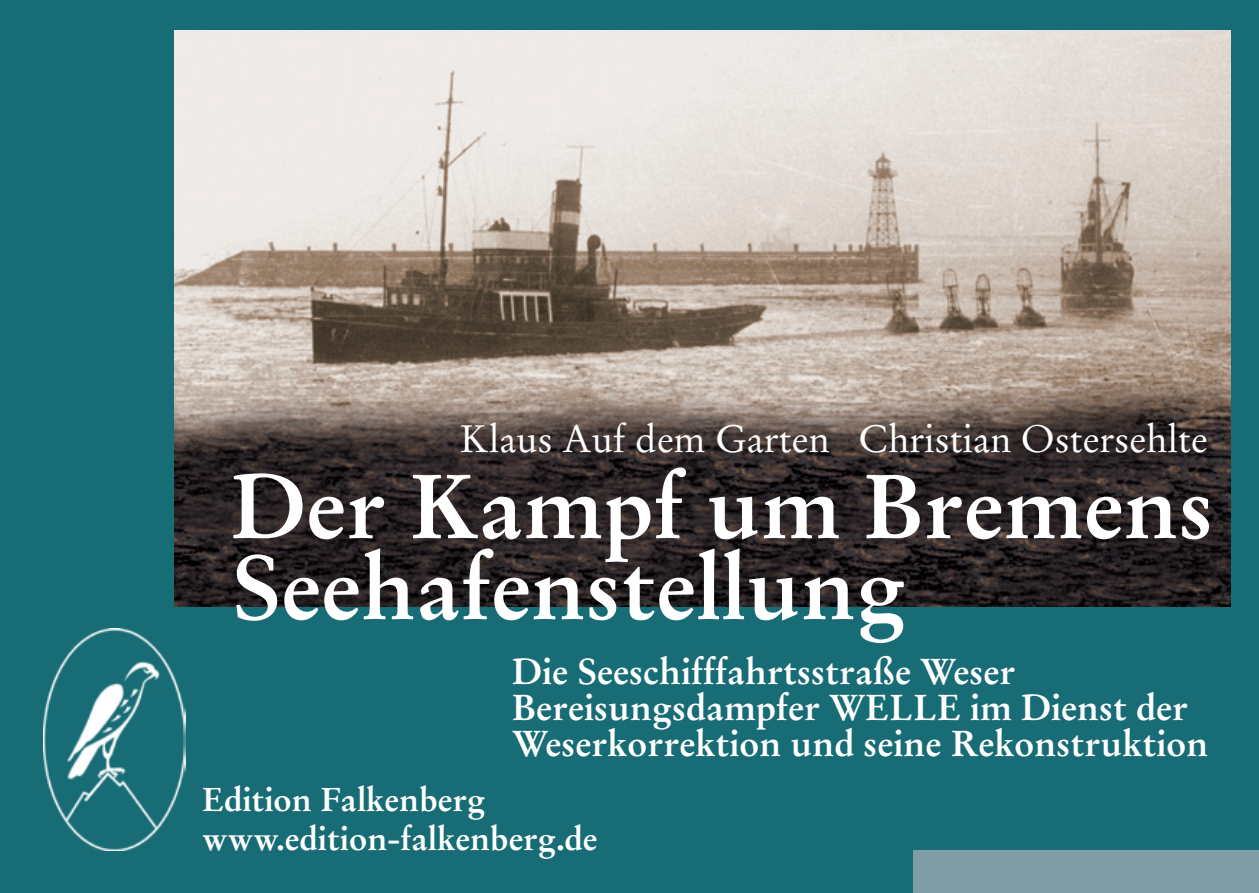
<style>
.page{position:relative;width:1259px;height:893px;background:#176c75}
.page>*{position:absolute;margin:0;border:0;box-sizing:border-box;transform-origin:0 0}
.t1{font:700 90px/81px "Stempel Garamond";color:#fff}
.t2{font:38.1px "Stempel Garamond";color:#fff}
.t3{font:700 36px/36px "Stempel Garamond";color:#fff}
.t4{font:700 33px/39.6px "Stempel Garamond";color:#fff}
</style>
<div class="page">
<img style="left:174px;top:30px;width:1057px;height:576px">
<img style="left:43px;top:628px;width:142px;height:223px">
<div style="left:913px;top:850px;width:346px;height:43px;background:#7f9da4"></div>
<p class="t2" style="left:459px;top:416px;width:750px">Klaus Auf dem Garten Christian Ostersehlte</p>
<h1 class="t1" style="left:231px;top:466px;width:984px">Der Kampf um Bremens<br>Seehafenstellung</h1>
<p class="t3" style="left:512px;top:654px;width:698px">Die Seeschifffahrtsstraße Weser<br>Bereisungsdampfer WELLE im Dienst der<br>Weserkorrektion und seine Rekonstruktion</p>
<p class="t4" style="left:202px;top:780px;width:397px">Edition Falkenberg www.edition-falkenberg.de</p>
</div>
